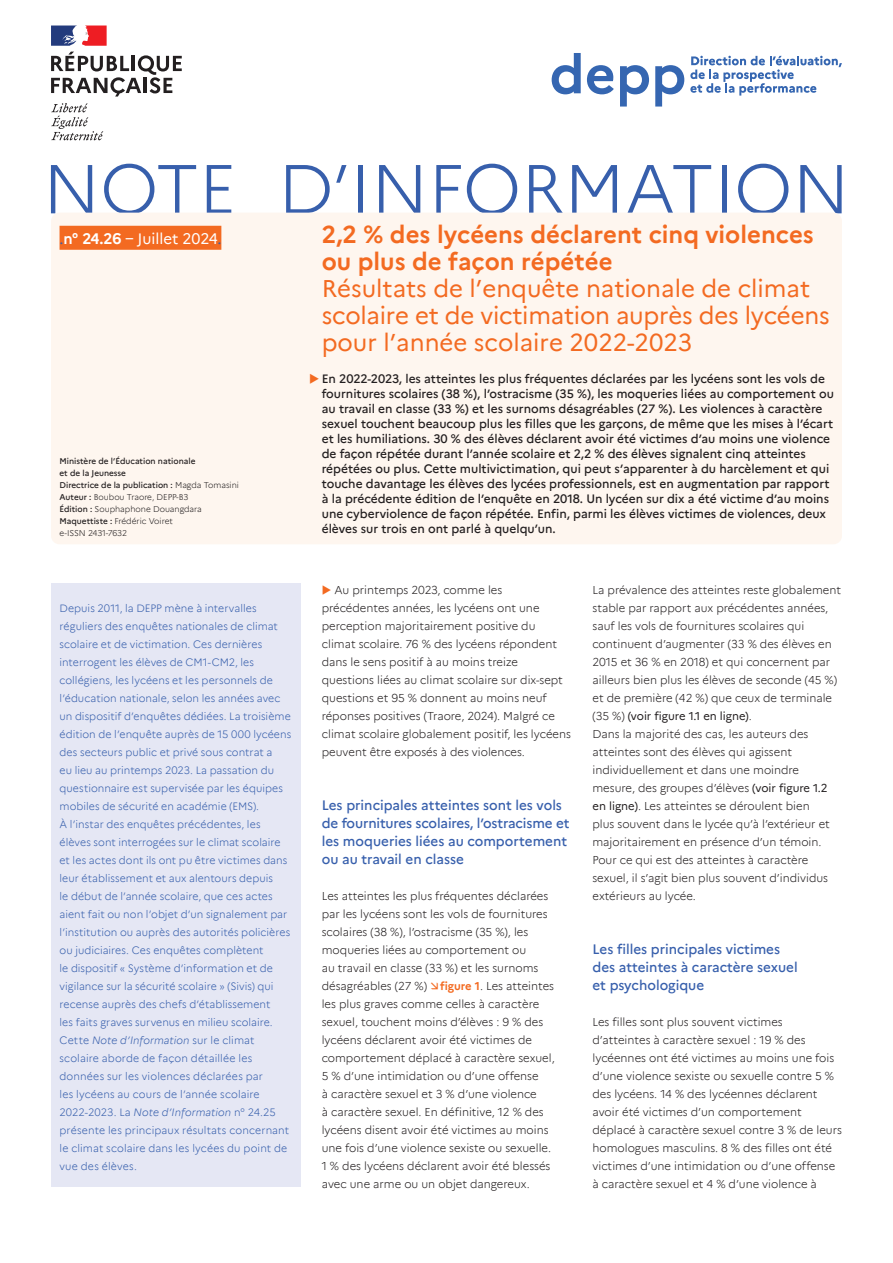
<style>
.page{position:relative;width:893px;height:1263px;background:#fff}
.page>*{position:absolute;margin:0;border:0;box-sizing:border-box;transform-origin:0 0}
.t1{font:300 69px "Marianne";color:#375fac}
.t2{font:24px/27px "Marianne";color:#f36a21}
.t3{font:700 24px/27px "Marianne";color:#f36a21}
.t4{font:15px "Marianne";color:#fff}
.t5{font:500 13.5px/18px "Marianne";color:#375fac}
.t6{font:500 12px/15px "Marianne";color:#231f20}
.t7{font:300 11.25px/18px "Marianne";color:#231f20}
.t8{font:300 10.5px/18px "Marianne";letter-spacing:.005em;color:#375fac}
.t9{font:500 8.25px/12px "Marianne";color:#231f20}
.s1{color:#375fac}
.s2{font-weight:700}
.s3{font-weight:300}
.s4{font-style:italic}
.s5{font-weight:700;color:#f36a21}
.s6{font-weight:400}
</style>
<div class="page">
<div style="left:51px;top:213px;width:791px;height:331px;background:#fef6ef;border-radius:9px"></div>
<div style="left:60px;top:226px;width:161px;height:24px;background:#f36a21"></div>
<svg style="left:51px;top:52px;width:131px;height:45px"></svg>
<svg style="left:51px;top:103px;width:52px;height:37px"></svg>
<svg style="left:51px;top:26px;width:56px;height:20px"></svg>
<svg style="left:552px;top:53px;width:29px;height:41px"></svg>
<svg style="left:587px;top:65px;width:27px;height:29px"></svg>
<svg style="left:620px;top:65px;width:29px;height:42px"></svg>
<svg style="left:655px;top:65px;width:29px;height:42px"></svg>
<svg style="left:690px;top:56px;width:152px;height:40px"></svg>
<div style="left:51px;top:583px;width:249px;height:603px;background:#e5e7f4"></div>
<h1 class="t1" style="left:43px;top:136px;width:808px">NOTE D’INFORMATION</h1>
<h3 class="t4" style="left:60px;top:227px;width:163px"><span class="s1">.</span><span class="s2">n° 24.26</span> – Juillet 2024<span class="s1">.</span></h3>
<h2 class="t3" style="left:322px;top:219px;width:494px">2,2 % des lycéens déclarent cinq violences ou plus de façon répétée</h2>
<h2 class="t2" style="left:322px;top:273px;width:509px">Résultats de l’enquête nationale de climat scolaire et de victimation auprès des lycéens pour l’année scolaire 2022-2023</h2>
<p class="t6" style="left:322px;top:371px;width:514px">En 2022-2023, les atteintes les plus fréquentes déclarées par les lycéens sont les vols de fournitures scolaires (38 %), l’ostracisme (35 %), les moqueries liées au comportement ou au travail en classe (33 %) et les surnoms désagréables (27 %). Les violences à caractère sexuel touchent beaucoup plus les filles que les garçons, de même que les mises à l’écart et les humiliations. 30 % des élèves déclarent avoir été victimes d’au moins une violence de façon répétée durant l’année scolaire et 2,2 % des élèves signalent cinq atteintes répétées ou plus. Cette multivictimation, qui peut s’apparenter à du harcèlement et qui touche davantage les élèves des lycées professionnels, est en augmentation par rapport à la précédente édition de l’enquête en 2018. Un lycéen sur dix a été victime d’au moins une cyberviolence de façon répétée. Enfin, parmi les élèves victimes de violences, deux élèves sur trois en ont parlé à quelqu’un.</p>
<p class="t9" style="left:60px;top:454px;width:181px">Ministère de l’Éducation nationale<br>et de la Jeunesse<br>Directrice de la publication : <span class="s3">Magda Tomasini<br></span>Auteur : <span class="s3">Boubou Traore, DEPP-B3<br></span>Édition : <span class="s3">Souphaphone Douangdara<br></span>Maquettiste : <span class="s3">Frédéric Voiret<br>e-ISSN 2431-7632</span></p>
<p class="t8" style="left:60px;top:598px;width:233px">Depuis 2011, la DEPP mène à intervalles réguliers des enquêtes nationales de climat scolaire et de victimation. Ces dernières interrogent les élèves de CM1-CM2, les collégiens, les lycéens et les personnels de l’éducation nationale, selon les années avec un dispositif d’enquêtes dédiées. La troisième édition de l’enquête auprès de 15 000 lycéens des secteurs public et privé sous contrat a<br>eu lieu au printemps 2023. La passation du questionnaire est supervisée par les équipes mobiles de sécurité en académie (EMS).<br>À l’instar des enquêtes précédentes, les élèves sont interrogées sur le climat scolaire et les actes dont ils ont pu être victimes dans leur établissement et aux alentours depuis<br>le début de l’année scolaire, que ces actes aient fait ou non l’objet d’un signalement par l’institution ou auprès des autorités policières ou judiciaires. Ces enquêtes complètent<br>le dispositif « Système d’information et de vigilance sur la sécurité scolaire » (Sivis) qui recense auprès des chefs d’établissement<br>les faits graves survenus en milieu scolaire.<br>Cette <span class="s4">Note d’Information</span> sur le climat scolaire aborde de façon détaillée les données sur les violences déclarées par<br>les lycéens au cours de l’année scolaire 2022-2023. La <span class="s4">Note d’Information</span> n° 24.25 présente les principaux résultats concernant le climat scolaire dans les lycées du point de vue des élèves.</p>
<p class="t7" style="left:322px;top:580px;width:251px;text-indent:13px">Au printemps 2023, comme les précédentes années, les lycéens ont une perception majoritairement positive du climat scolaire. 76 % des lycéens répondent dans le sens positif à au moins treize questions liées au climat scolaire sur dix-sept questions et 95 % donnent au moins neuf réponses positives (Traore, 2024). Malgré ce climat scolaire globalement positif, les lycéens peuvent être exposés à des violences.</p>
<p class="t5" style="left:322px;top:795px;width:249px">Les principales atteintes sont les vols de fournitures scolaires, l’ostracisme et les moqueries liées au comportement ou au travail en classe</p>
<p class="t7" style="left:322px;top:886px;width:235px">Les atteintes les plus fréquentes déclarées par les lycéens sont les vols de fournitures scolaires (38 %), l’ostracisme (35 %), les moqueries liées au comportement ou<br>au travail en classe (33 %) et les surnoms désagréables (27 %) <span class="s5">figure 1</span>. Les atteintes les plus graves comme celles à caractère sexuel, touchent moins d’élèves : 9 % des lycéens déclarent avoir été victimes de comportement déplacé à caractère sexuel, 5 % d’une intimidation ou d’une offense<br>à caractère sexuel et 3 % d’une violence<br>à caractère sexuel. En définitive, 12 % des lycéens disent avoir été victimes au moins une fois d’une violence sexiste ou sexuelle.<br>1 % des lycéens déclarent avoir été blessés avec une arme ou un objet dangereux.</p>
<p class="t7" style="left:592px;top:580px;width:250px">La prévalence des atteintes reste globalement stable par rapport aux précédentes années, sauf les vols de fournitures scolaires qui continuent d’augmenter (33 % des élèves en 2015 et 36 % en 2018) et qui concernent par ailleurs bien plus les élèves de seconde (45 %) et de première (42 %) que ceux de terminale (35 %) <span class="s6">(voir figure 1.1 en ligne)</span>.<br>Dans la majorité des cas, les auteurs des atteintes sont des élèves qui agissent individuellement et dans une moindre mesure, des groupes d’élèves <span class="s6">(voir figure 1.2 en ligne)</span>. Les atteintes se déroulent bien<br>plus souvent dans le lycée qu’à l’extérieur et majoritairement en présence d’un témoin.<br>Pour ce qui est des atteintes à caractère sexuel, il s’agit bien plus souvent d’individus extérieurs au lycée.</p>
<p class="t5" style="left:592px;top:939px;width:207px">Les filles principales victimes des atteintes à caractère sexuel et psychologique</p>
<p class="t7" style="left:592px;top:1012px;width:251px">Les filles sont plus souvent victimes d’atteintes à caractère sexuel : 19 % des lycéennes ont été victimes au moins une fois d’une violence sexiste ou sexuelle contre 5 % des lycéens. 14 % des lycéennes déclarent avoir été victimes d’un comportement déplacé à caractère sexuel contre 3 % de leurs homologues masculins. 8 % des filles ont été victimes d’une intimidation ou d’une offense à caractère sexuel et 4 % d’une violence à</p>
</div>
